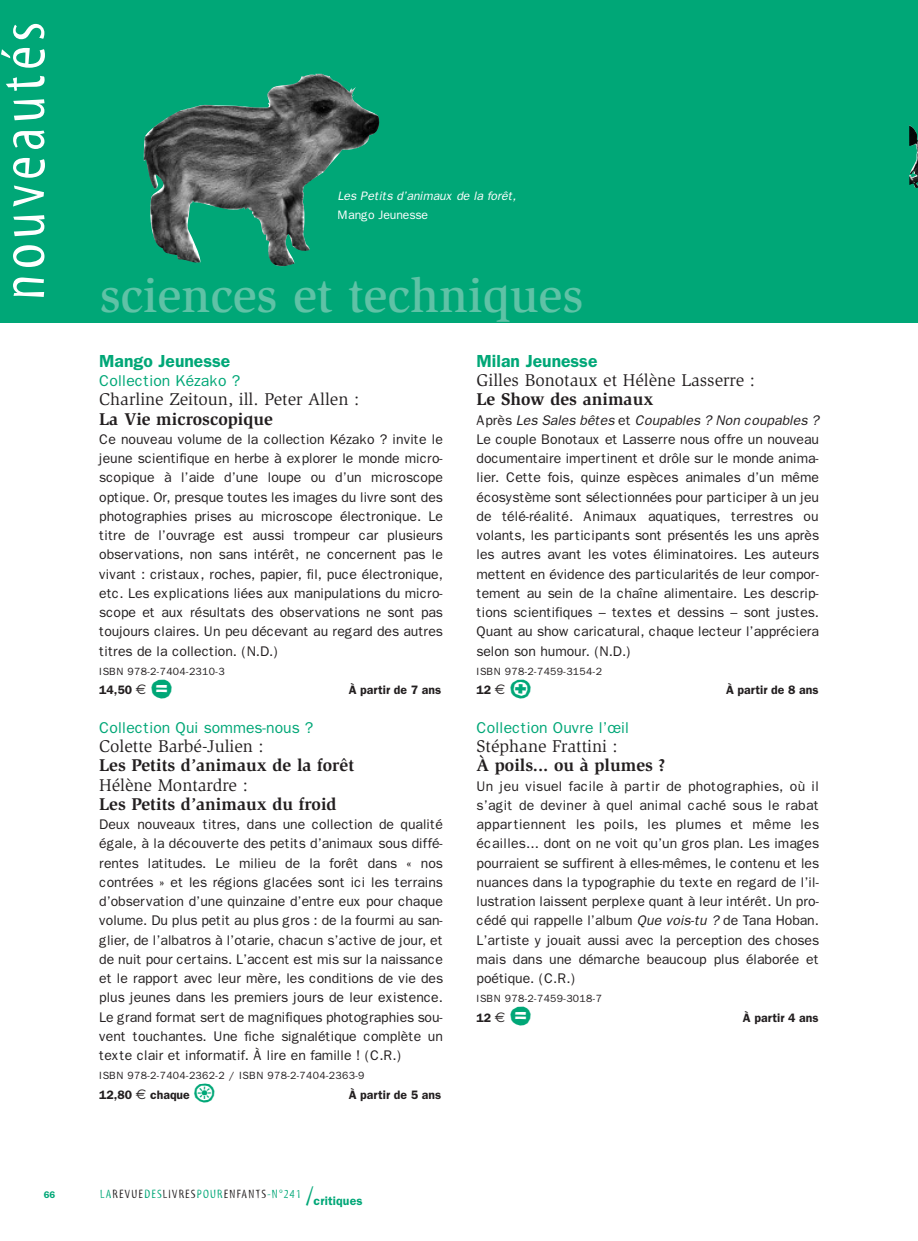
<style>
.page{position:relative;width:918px;height:1241px;background:#fff}
.page>*{position:absolute;margin:0;border:0;box-sizing:border-box;transform-origin:0 0}
.t1{font:63px "Myriad Tilt";letter-spacing:.08em;color:#fff}
.t2{font:500 49px "Slimbach";color:#5fc2a6}
.t3{font:35px "Ale Signs Black LL";color:#00a777}
.t4{font:35px "Ale Signs White LL";color:#00a777}
.t5{font:17.5px "Slimbach";color:#231f20}
.t6{font:700 17.5px "Slimbach";color:#231f20}
.t7{font:600 17.5px "Franklin Gothic";color:#00a777}
.t8{font:15.75px "Franklin Gothic";color:#00a777}
.t9{font:14px/19.2px "Franklin Gothic";letter-spacing:-.005em;color:#231f20;text-align:justify}
.t10{font:600 12.25px "Franklin Gothic";color:#231f20}
.t11{font:12.25px "Myriad Tilt";letter-spacing:.1em;color:#231f20}
.t12{font:italic 12.25px "Franklin Gothic";letter-spacing:-.005em;color:#fff}
.t13{font:12.25px "Franklin Gothic";letter-spacing:-.005em;color:#fff}
.t14{font:10.5px "Franklin Gothic";letter-spacing:.03em;color:#231f20}
.t15{font:600 9.62px "Franklin Gothic";color:#00a777}
.s1{font-family:"Euro Sans";font-weight:400;font-size:14px}
.s2{color:#00a777}
.s3{font-size:26.25px;color:#00a777}
.s4{font-family:"Franklin Gothic";font-weight:600;color:#00a777}
.s5{font-style:italic}
</style>
<div class="page">
<div style="left:0;top:0;width:918px;height:322px;background:#00a777"></div>
<img style="left:909px;top:125px;width:9px;height:49px">
<img style="left:144px;top:73px;width:236px;height:194px">
<h1 class="t1" style="left:0;top:300px;width:280px;rotate:-90deg">nouveautés</h1>
<p class="t15" style="left:44px;top:1188px;width:13px">66</p>
<p class="t12" style="left:337px;top:189px;width:180px">Les Petits d’animaux de la forêt,</p>
<p class="t13" style="left:337px;top:208px;width:92px">Mango Jeunesse</p>
<h2 class="t2" style="left:100px;top:276px;width:485px">sciences et techniques</h2>
<p class="t7" style="left:99px;top:350px;width:133px">Mango Jeunesse</p>
<p class="t8" style="left:99px;top:371px;width:143px">Collection Kézako ?</p>
<p class="t5" style="left:99px;top:392px;width:261px">Charline Zeitoun, ill. Peter Allen :</p>
<p class="t6" style="left:99px;top:412px;width:175px">La Vie microscopique</p>
<p class="t9" style="left:99px;top:429px;width:345px">Ce nouveau volume de la collection Kézako ? invite le jeune scientifique en herbe à explorer le monde micro&shy;scopique à l’aide d’une loupe ou d’un microscope optique. Or, presque toutes les images du livre sont des photographies prises au microscope électronique. Le titre de l’ouvrage est aussi trompeur car plusieurs observations, non sans intérêt, ne concernent pas le vivant : cristaux, roches, papier, fil, puce électronique, etc. Les explications liées aux manipulations du micro&shy;scope et aux résultats des observations ne sont pas toujours claires. Un peu décevant au regard des autres titres de la collection. (N.D.)</p>
<p class="t14" style="left:99px;top:665px;width:127px">ISBN 978-2-7404-2310-3</p>
<p class="t10" style="left:99px;top:682px;width:49px">14,50 <span class="s1">€</span></p>
<h3 class="t3" style="left:150px;top:666px;width:24px">a</h3>
<p class="t10" style="left:349px;top:682px;width:94px">À partir de 7 ans</p>
<p class="t8" style="left:99px;top:718px;width:216px">Collection Qui sommes-nous ?</p>
<p class="t5" style="left:99px;top:739px;width:166px">Colette Barbé-Julien :</p>
<p class="t6" style="left:99px;top:758px;width:256px">Les Petits d’animaux de la forêt</p>
<p class="t5" style="left:99px;top:777px;width:150px">Hélène Montardre :</p>
<p class="t6" style="left:99px;top:797px;width:239px">Les Petits d’animaux du froid</p>
<p class="t9" style="left:99px;top:814px;width:345px">Deux nouveaux titres, dans une collection de qualité égale, à la découverte des petits d’animaux sous diffé&shy;rentes latitudes. Le milieu de la forêt dans « nos contrées » et les régions glacées sont ici les terrains d’observation d’une quinzaine d’entre eux pour chaque volume. Du plus petit au plus gros : de la fourmi au san&shy;glier, de l’albatros à l’otarie, chacun s’active de jour, et de nuit pour certains. L’accent est mis sur la naissance et le rapport avec leur mère, les conditions de vie des plus jeunes dans les premiers jours de leur existence.<br>Le grand format sert de magnifiques photographies sou&shy;vent touchantes. Une fiche signalétique complète un texte clair et informatif. À lire en famille ! (C.R.)</p>
<p class="t14" style="left:99px;top:1069px;width:267px">ISBN 978-2-7404-2362-2 / ISBN 978-2-7404-2363-9</p>
<p class="t10" style="left:99px;top:1087px;width:92px">12,80 <span class="s1">€</span> chaque</p>
<h3 class="t4" style="left:193px;top:1070px;width:24px">o</h3>
<p class="t10" style="left:349px;top:1087px;width:94px">À partir de 5 ans</p>
<p class="t11" style="left:100px;top:1189px;width:264px"><span class="s2">LA</span>REVUE<span class="s2">DES</span>LIVRES<span class="s2">POUR</span>ENFANTS<span class="s2">-N°241</span> <span class="s3">/</span><span class="s4">critiques</span></p>
<p class="t7" style="left:476px;top:350px;width:122px">Milan Jeunesse</p>
<p class="t5" style="left:476px;top:373px;width:280px">Gilles Bonotaux et Hélène Lasserre :</p>
<p class="t6" style="left:476px;top:392px;width:178px">Le Show des animaux</p>
<p class="t9" style="left:476px;top:410px;width:344px">Après <span class="s5">Les Sales bêtes</span> et <span class="s5">Coupables ? Non coupables ?<br></span>Le couple Bonotaux et Lasserre nous offre un nouveau documentaire impertinent et drôle sur le monde anima&shy;lier. Cette fois, quinze espèces animales d’un même écosystème sont sélectionnées pour participer à un jeu de télé-réalité. Animaux aquatiques, terrestres ou volants, les participants sont présentés les uns après les autres avant les votes éliminatoires. Les auteurs mettent en évidence des particularités de leur compor&shy;tement au sein de la chaîne alimentaire. Les descrip&shy;tions scientifiques – textes et dessins – sont justes.<br>Quant au show caricatural, chaque lecteur l’appréciera selon son humour. (N.D.)</p>
<p class="t14" style="left:476px;top:665px;width:127px">ISBN 978-2-7459-3154-2</p>
<p class="t10" style="left:476px;top:682px;width:30px">12 <span class="s1">€</span></p>
<h3 class="t4" style="left:509px;top:666px;width:24px">U</h3>
<p class="t10" style="left:726px;top:682px;width:94px">À partir de 8 ans</p>
<p class="t8" style="left:476px;top:718px;width:154px">Collection Ouvre l’œil</p>
<p class="t5" style="left:476px;top:739px;width:143px">Stéphane Frattini :</p>
<p class="t6" style="left:476px;top:758px;width:190px">À poils... ou à plumes ?</p>
<p class="t9" style="left:476px;top:776px;width:344px">Un jeu visuel facile à partir de photographies, où il s’agit de deviner à quel animal caché sous le rabat appartiennent les poils, les plumes et même les écailles... dont on ne voit qu’un gros plan. Les images pourraient se suffirent à elles-mêmes, le contenu et les nuances dans la typographie du texte en regard de l’il&shy;lustration laissent perplexe quant à leur intérêt. Un pro&shy;cédé qui rappelle l’album <span class="s5">Que vois-tu ?</span> de Tana Hoban.<br>L’artiste y jouait aussi avec la perception des choses mais dans une démarche beaucoup plus élaborée et poétique. (C.R.)</p>
<p class="t14" style="left:476px;top:992px;width:127px">ISBN 978-2-7459-3018-7</p>
<p class="t10" style="left:476px;top:1010px;width:30px">12 <span class="s1">€</span></p>
<h3 class="t3" style="left:509px;top:993px;width:24px">a</h3>
<p class="t10" style="left:743px;top:1010px;width:77px">À partir 4 ans</p>
</div>
